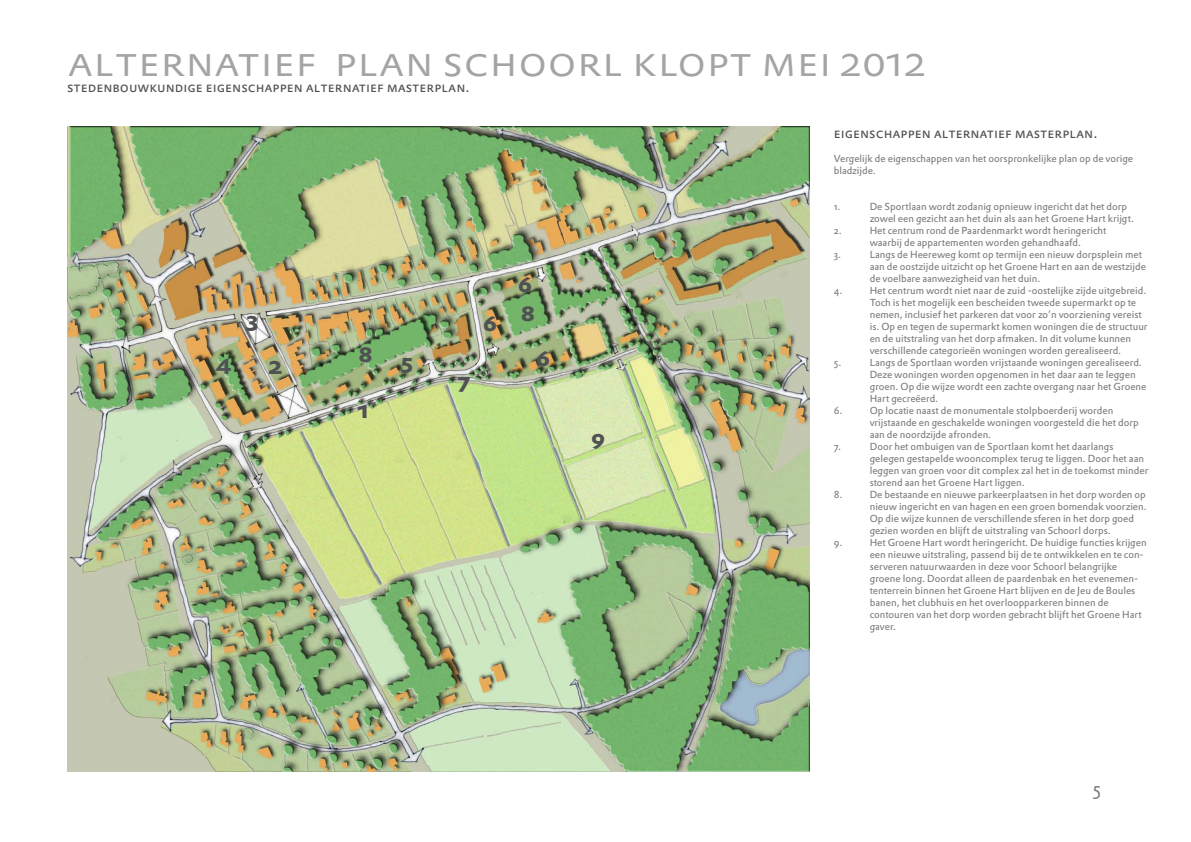
<style>
.page{position:relative;width:1191px;height:842px;background:#fff}
.page>*{position:absolute;margin:0;border:0;box-sizing:border-box;transform-origin:0 0}
.t1{font:300 42px "DTL Prokyon T Caps";letter-spacing:-.01em;color:#a3a4a6;scale:1.1 1}
.t2{font:700 24px "DTL Prokyon T Caps";color:#505153;scale:1.1 1}
.t3{font:18px "DTL Prokyon ST";color:#77787a}
.t4{font:14px "DTL Prokyon T Caps";color:#505153}
.t5{font:10px/12px "DTL Prokyon ST";color:#77787a}
</style>
<div class="page">
<img style="left:67px;top:127px;width:742px;height:645px">
<h1 class="t1" style="left:67px;top:34px;width:782px">alternatief plan schoorl klopt mei 2012</h1>
<h3 class="t4" style="left:67px;top:78px;width:404px">stedenbouwkundige eigenschappen alternatief masterplan.</h3>
<h3 class="t4" style="left:833px;top:124px;width:265px">eigenschappen alternatief masterplan.</h3>
<p class="t5" style="left:833px;top:152px;width:301px">Vergelijk de eigenschappen van het oorspronkelijke plan op de vorige bladzijde.</p>
<p class="t5" style="left:833px;top:200px;width:8px">1.</p>
<p class="t5" style="left:869px;top:200px;width:266px">De Sportlaan wordt zodanig opnieuw ingericht dat het dorp zowel een gezicht aan het duin als aan het Groene Hart krijgt.</p>
<p class="t5" style="left:833px;top:224px;width:10px">2.</p>
<p class="t5" style="left:869px;top:224px;width:238px">Het centrum rond de Paardenmarkt wordt heringericht waarbij de appartementen worden gehandhaafd.</p>
<p class="t5" style="left:833px;top:248px;width:9px">3.</p>
<p class="t5" style="left:869px;top:248px;width:278px">Langs de Heereweg komt op termijn een nieuw dorpsplein met aan de oostzijde uitzicht op het Groene Hart en aan de westzijde de voelbare aanwezigheid van het duin.</p>
<p class="t5" style="left:833px;top:284px;width:10px">4.</p>
<p class="t5" style="left:869px;top:284px;width:279px">Het centrum wordt niet naar de zuid -oostelijke zijde uitgebreid.<br>Toch is het mogelijk een bescheiden tweede supermarkt op te nemen, inclusief het parkeren dat voor zo’n voorziening vereist is. Op en tegen de supermarkt komen woningen die de structuur en de uitstraling van het dorp afmaken. In dit volume kunnen verschillende categorieën woningen worden gerealiseerd.</p>
<p class="t5" style="left:833px;top:356px;width:9px">5.</p>
<p class="t5" style="left:869px;top:356px;width:278px">Langs de Sportlaan worden vrijstaande woningen gerealiseerd.<br>Deze woningen worden opgenomen in het daar aan te leggen groen. Op die wijze wordt een zachte overgang naar het Groene Hart gecreëerd.</p>
<p class="t5" style="left:833px;top:404px;width:10px">6.</p>
<p class="t5" style="left:869px;top:404px;width:270px">Op locatie naast de monumentale stolpboerderij worden vrijstaande en geschakelde woningen voorgesteld die het dorp aan de noordzijde afronden.</p>
<p class="t5" style="left:833px;top:440px;width:9px">7.</p>
<p class="t5" style="left:869px;top:440px;width:280px">Door het ombuigen van de Sportlaan komt het daarlangs gelegen gestapelde wooncomplex terug te liggen. Door het aan leggen van groen voor dit complex zal het in de toekomst minder storend aan het Groene Hart liggen.</p>
<p class="t5" style="left:833px;top:488px;width:10px">8.</p>
<p class="t5" style="left:869px;top:488px;width:279px">De bestaande en nieuwe parkeerplaatsen in het dorp worden op nieuw ingericht en van hagen en een groen bomendak voorzien.<br>Op die wijze kunnen de verschillende sferen in het dorp goed gezien worden en blijft de uitstraling van Schoorl dorps.</p>
<p class="t5" style="left:833px;top:536px;width:10px">9.</p>
<p class="t5" style="left:869px;top:536px;width:278px">Het Groene Hart wordt heringericht. De huidige functies krijgen een nieuwe uitstraling, passend bij de te ontwikkelen en te con&shy;serveren natuurwaarden in deze voor Schoorl belangrijke groene long. Doordat alleen de paardenbak en het evenemen&shy;tenterrein binnen het Groene Hart blijven en de Jeu de Boules banen, het clubhuis en het overloopparkeren binnen de contouren van het dorp worden gebracht blijft het Groene Hart gaver.</p>
<h2 class="t2" style="left:518px;top:268px;width:15px">6</h2>
<h2 class="t2" style="left:520px;top:297px;width:15px">8</h2>
<h2 class="t2" style="left:246px;top:305px;width:13px">3</h2>
<h2 class="t2" style="left:483px;top:307px;width:15px">6</h2>
<h2 class="t2" style="left:358px;top:337px;width:15px">8</h2>
<h2 class="t2" style="left:536px;top:341px;width:15px">6</h2>
<h2 class="t2" style="left:215px;top:348px;width:16px">4</h2>
<h2 class="t2" style="left:400px;top:346px;width:13px">5</h2>
<h2 class="t2" style="left:268px;top:350px;width:15px">2</h2>
<h2 class="t2" style="left:457px;top:366px;width:14px">7</h2>
<h2 class="t2" style="left:358px;top:394px;width:12px">1</h2>
<h2 class="t2" style="left:590px;top:422px;width:15px">9</h2>
<h3 class="t3" style="left:1093px;top:777px;width:10px">5</h3>
</div>
